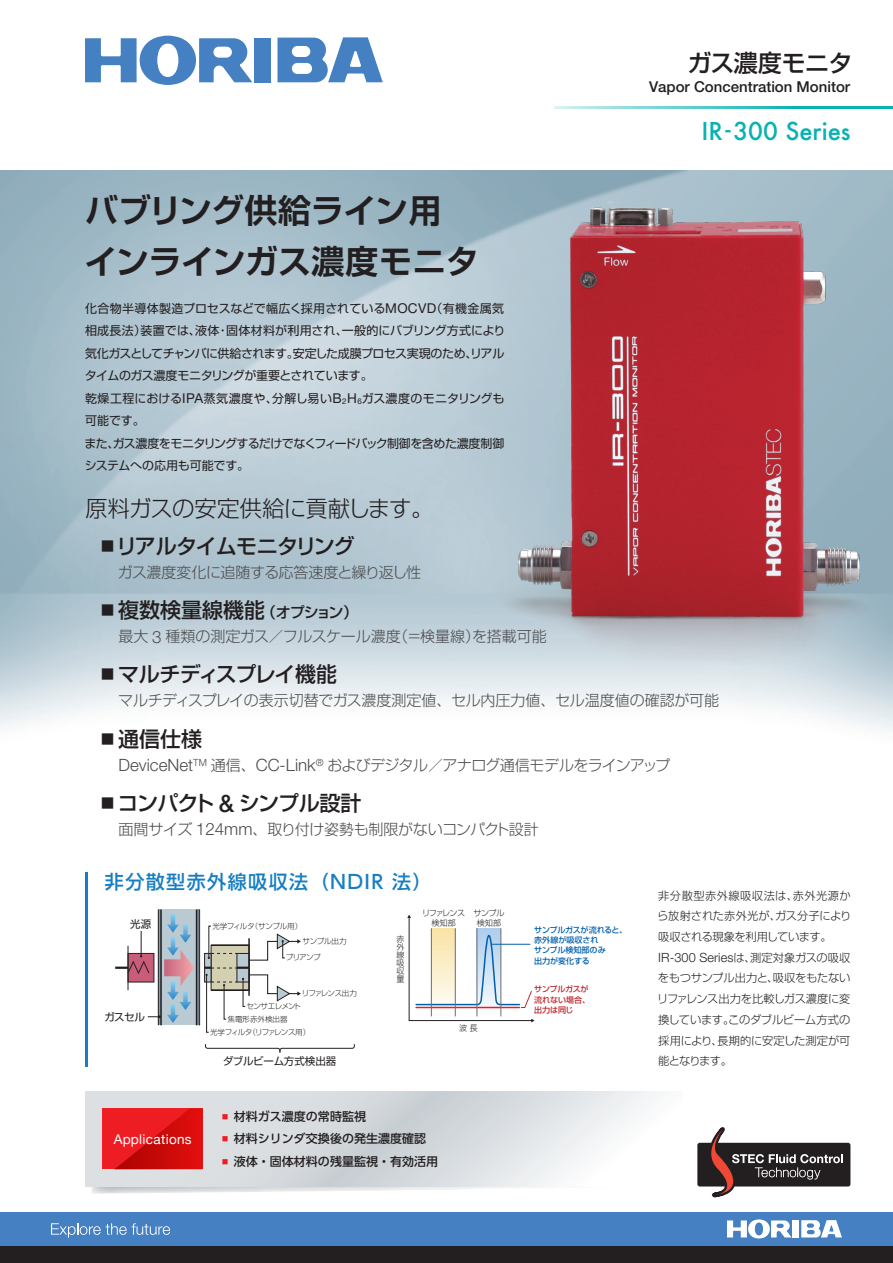
<style>
.page{position:relative;width:893px;height:1263px;background:#fff}
.page>*{position:absolute;margin:0;border:0;box-sizing:border-box;transform-origin:0 0}
.t1{font:700 33px/51px "Shin Go Pro De";letter-spacing:-.005em;color:#231f20}
.t2{font:500 24px "Futura";color:#0ab1b2}
.t3{font:500 24px "Shin Go Pro";letter-spacing:-.025em;color:#231f20}
.t4{font:300 22.5px "Shin Go Pro";letter-spacing:-.035em;color:#231f20}
.t5{font:500 21px "Shin Go Pro";letter-spacing:-.03em;color:#231f20}
.t6{font:500 21px "Shin Go Pro";color:#231f20}
.t7{font:500 21px "Shin Go Pro";letter-spacing:-.05em;color:#231f20}
.t8{font:500 19.05px "UD Shin Go Pro";letter-spacing:.075em;color:#167ec2}
.t9{font:300 15px "Shin Go Pro";letter-spacing:-.02em;color:#4b4c4d}
.t10{font:300 15px "Shin Go Pro";letter-spacing:-.05em;color:#4b4c4d}
.t11{font:300 15px "Shin Go Pro";color:#4b4c4d}
.t12{font:500 15px "Helvetica Neue LT Std";color:#231f20}
.t13{font:13.5px "Helvetica Neue";letter-spacing:.025em;color:#fff}
.t14{font:300 12.75px "Helvetica Neue";letter-spacing:.005em;color:#231f20}
.t15{font:12px/22.5px "Shin Go Pro";letter-spacing:-.025em;color:#231f20}
.t16{font:500 12px "UD Shin Go Pro";color:#231f20}
.t17{font:300 11.25px/20.7px "Shin Go Pro";letter-spacing:-.02em;color:#231f20;text-align:justify}
.t18{font:10.5px "Shin Go Pro";letter-spacing:-.02em;color:#231f20}
.t19{font:500 8.1px/10.2px "Shin Go Pro";letter-spacing:-.005em;color:#0160ae}
.t20{font:500 8.1px/10.2px "Shin Go Pro";letter-spacing:-.02em;color:#c0262d}
.t21{font:300 8.1px/8.1px "Shin Go Pro";letter-spacing:-.045em;color:#231f20;text-align:center}
.t22{font:300 8.1px/9.6px "Shin Go Pro";letter-spacing:-.09em;color:#231f20;text-align:center}
.t23{font:300 7.5px "Shin Go Pro";letter-spacing:-.055em;color:#231f20}
.t24{font:300 7.5px "Shin Go Pro";letter-spacing:-.09em;color:#231f20}
.t25{font:300 7.5px "Shin Go Pro";color:#231f20}
.t26{font:300 7.5px "Shin Go Pro";letter-spacing:-.095em;color:#231f20}
.s1{font-family:"Helvetica Neue LT Std";font-size:13.5px}
.s2{font-family:"Koz Go Pr 6 N";font-weight:400}
.s3{font-size:15px}
.s4{font-family:"Helvetica Neue";font-size:16.95px}
.s5{font-family:"Helvetica Neue LT Std";font-size:23.7px}
.s6{font-family:"Shin Go Pro";font-size:11.25px}
</style>
<div class="page">
<div style="left:255px;top:38px;width:16px;height:44px;background:#4480c2"></div>
<svg style="left:277px;top:37px;width:106px;height:45px"></svg>
<svg style="left:85px;top:36px;width:167px;height:49px"></svg>
<img style="left:478px;top:170px;width:415px;height:507px">
<svg style="left:91px;top:1186px;width:459px;height:8px"></svg>
<svg style="left:85px;top:1091px;width:578px;height:95px"></svg>
<div style="left:102px;top:1108px;width:101px;height:61px;background:#ee1d23"></div>
<svg style="left:115px;top:1108px;width:88px;height:61px"></svg>
<div style="left:697px;top:1143px;width:153px;height:43px;background:#231f20;border-radius:2px"></div>
<svg style="left:701px;top:1129px;width:142px;height:69px"></svg>
<hr style="left:553px;top:106px;width:340px;height:3px;background:#0ab1b2">
<hr style="left:85px;top:872px;width:3px;height:194px;background:#167ec2">
<svg style="left:407px;top:915px;width:127px;height:107px"></svg>
<hr style="left:491px;top:944px;width:39px;height:1px;background:#0160ae">
<svg style="left:204px;top:953px;width:1px;height:29px"></svg>
<hr style="left:158px;top:909px;width:3px;height:116px;background:#839ca9">
<hr style="left:197px;top:909px;width:2px;height:116px;background:#839ca9">
<svg style="left:162px;top:909px;width:34px;height:116px"></svg>
<hr style="left:199px;top:909px;width:1px;height:116px;background:#231f20">
<hr style="left:158px;top:909px;width:1px;height:116px;background:#231f20">
<hr style="left:196px;top:909px;width:1px;height:116px;background:#231f20">
<hr style="left:160px;top:909px;width:2px;height:116px;background:#231f20">
<svg style="left:115px;top:914px;width:79px;height:109px"></svg>
<svg style="left:205px;top:926px;width:96px;height:106px"></svg>
<svg style="left:205px;top:1044px;width:150px;height:9px"></svg>
<div style="left:0;top:1212px;width:893px;height:51px;background:#4480c2"></div>
<div style="left:0;top:1246px;width:893px;height:17px;background:#231f20"></div>
<div style="left:792px;top:1220px;width:7px;height:17px;background:#fff"></div>
<svg style="left:801px;top:1220px;width:41px;height:17px"></svg>
<svg style="left:727px;top:1219px;width:65px;height:19px"></svg>
<svg style="left:51px;top:1223px;width:119px;height:15px"></svg>
<h2 class="t3" style="left:688px;top:43px;width:166px">ガス濃度モニタ</h2>
<p class="t12" style="left:649px;top:78px;width:203px">Vapor Concentration Monitor</p>
<h1 class="t1" style="left:84px;top:181px;width:395px">バブリング供給ライン用インラインガス濃度モニタ</h1>
<p class="t15" style="left:85px;top:295px;width:422px">化合物半導体製造プロセスなどで幅広く採用されている<span class="s1">MOCVD</span>（有機金属気相成長法）装置では、液体・固体材料が利用され、一般的にバブリング方式により気化ガスとしてチャンバに供給されます。安定した成膜プロセス実現のため、リアルタイムのガス濃度モニタリングが重要とされています。<br>乾燥工程における<span class="s1">IPA</span>蒸気濃度や、分解し易い<span class="s1">B</span><sub>2</sub><span class="s1">H</span><sub>6</sub>ガス濃度のモニタリングも可能です。<br>また、ガス濃度をモニタリングするだけでなくフィードバック制御を含めた濃度制御システムへの応用も可能です。</p>
<h2 class="t2" style="left:701px;top:114px;width:151px">IR-300 Series</h2>
<h3 class="t4" style="left:85px;top:490px;width:350px">原料ガスの安定供給に貢献します。</h3>
<h3 class="t5" style="left:97px;top:529px;width:259px"><span class="s2">■</span>リアルタイムモニタリング</h3>
<p class="t9" style="left:118px;top:560px;width:305px">ガス濃度変化に追随する応答速度と繰り返し性</p>
<h3 class="t6" style="left:97px;top:593px;width:262px"><span class="s2">■</span>複数検量線機能<span class="s3">（オプション）</span></h3>
<p class="t11" style="left:119px;top:624px;width:430px">最大 <span class="s4">3</span> 種類の測定ガス／フルスケール濃度（＝検量線）を搭載可能</p>
<h3 class="t5" style="left:97px;top:657px;width:241px"><span class="s2">■</span>マルチディスプレイ機能</h3>
<p class="t9" style="left:118px;top:688px;width:602px">マルチディスプレイの表示切替でガス濃度測定値、セル内圧力値、セル温度値の確認が可能</p>
<h3 class="t5" style="left:97px;top:721px;width:106px"><span class="s2">■</span>通信仕様</h3>
<p class="t10" style="left:119px;top:753px;width:553px"><span class="s4">DeviceNet</span><sup>TM</sup> 通信、<span class="s4">CC-Link</span><sup>®</sup> およびデジタル／アナログ通信モデルをラインアップ</p>
<h3 class="t7" style="left:97px;top:786px;width:266px"><span class="s2">■</span>コンパクト <span class="s5">&amp;</span> シンプル設計</h3>
<p class="t9" style="left:119px;top:817px;width:422px">面間サイズ <span class="s4">124mm</span>、取り付け姿勢も制限がないコンパクト設計</p>
<h3 class="t8" style="left:105px;top:867px;width:328px">非分散型赤外線吸収法（NDIR 法）</h3>
<p class="t18" style="left:130px;top:916px;width:23px">光源</p>
<p class="t23" style="left:212px;top:919px;width:91px">光学フィルタ（サンプル用）</p>
<p class="t23" style="left:303px;top:935px;width:46px">サンプル出力</p>
<p class="t23" style="left:286px;top:951px;width:36px">プリアンプ</p>
<p class="t24" style="left:302px;top:987px;width:56px">リファレンス出力</p>
<p class="t21" style="left:396px;top:934px;width:9px;text-align:justify">赤外線吸収量</p>
<p class="t22" style="left:422px;top:907px;width:45px">リファレンス検知部</p>
<p class="t21" style="left:473px;top:907px;width:33px;line-height:9.6px">サンプル検知部</p>
<p class="t26" style="left:246px;top:1000px;width:56px">センサエレメント</p>
<p class="t24" style="left:210px;top:1026px;width:102px">光学フィルタ（リファレンス用）</p>
<p class="t18" style="left:223px;top:1052px;width:115px">ダブルビーム方式検出器</p>
<p class="t18" style="left:104px;top:1008px;width:42px">ガスセル</p>
<p class="t25" style="left:228px;top:1012px;width:61px">焦電形赤外検出器</p>
<p class="t13" style="left:114px;top:1129px;width:79px">Applications</p>
<p class="t16" style="left:222px;top:1106px;width:145px"><sup>■</sup> 材料ガス濃度の常時監視</p>
<p class="t16" style="left:222px;top:1129px;width:205px"><sup>■</sup> 材料シリンダ交換後の発生濃度確認</p>
<p class="t16" style="left:222px;top:1151px;width:217px"><sup>■</sup> 液体・固体材料の残量監視・有効活用</p>
<p class="t21" style="left:459px;top:1023px;width:20px">波 長</p>
<p class="t19" style="left:534px;top:924px;width:94px">サンプルガスが流れると、赤外線が吸収され<br>サンプル検知部のみ<br>出力が変化する</p>
<p class="t20" style="left:534px;top:983px;width:57px">サンプルガスが流れない場合、出力は同じ</p>
<p class="t17" style="left:657px;top:883px;width:196px">非分散型赤外線吸収法は、赤外光源から放射された赤外光が、ガス分子により吸収される現象を利用しています。</p>
<p class="t14" style="left:658px;top:950px;width:194px">IR-300 Series<span class="s6">は、測定対象ガスの吸収</span></p>
<p class="t17" style="left:657px;top:966px;width:195px">をもつサンプル出力と、吸収をもたないリファレンス出力を比較しガス濃度に変換しています。このダブルビーム方式の採用により、長期的に安定した測定が可能となります。</p>
</div>
